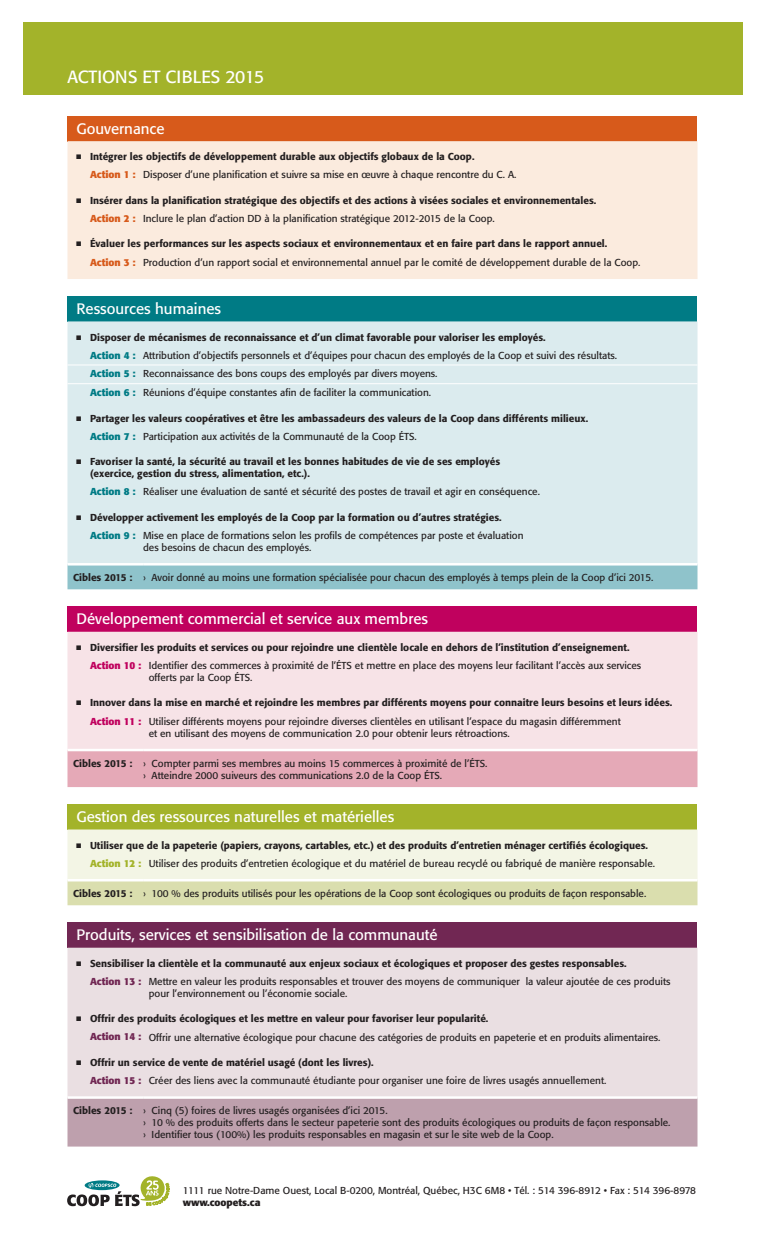
<style>
.page{position:relative;width:765px;height:1260px;background:#fff}
.page>*{position:absolute;margin:0;border:0;box-sizing:border-box;transform-origin:0 0}
.t1{font:17.5px "Formata";color:#fff}
.t2{font:15px "Formata";color:#fff}
.t3{font:10px/12px "Formata";color:#231f20}
.t4{font:500 10px/12px "Formata";color:#231f20}
.t5{font:700 10px "Formata";color:#007b85}
.t6{font:700 10px "Formata";color:#712753}
.t7{font:700 10px "Formata";color:#d75a1b}
.t8{font:700 10px "Formata";color:#c0015e}
.t9{font:10px "Times New Roman";color:#231f20}
.t10{font:700 10px "Formata";color:#a3b32a}
.s1{font-weight:700}
</style>
<div class="page">
<div style="left:23px;top:22px;width:719px;height:73px;background:#a3b32a"></div>
<div style="left:68px;top:116px;width:630px;height:25px;background:#d75a1b"></div>
<div style="left:68px;top:141px;width:630px;height:138px;background:#fbebde"></div>
<div style="left:68px;top:296px;width:630px;height:25px;background:#007b85"></div>
<div style="left:68px;top:321px;width:630px;height:242px;background:#dbebee"></div>
<div style="left:68px;top:564px;width:630px;height:25px;background:#8fc3cb"></div>
<div style="left:68px;top:607px;width:630px;height:25px;background:#c0015e"></div>
<div style="left:68px;top:632px;width:630px;height:117px;background:#f7e3e7"></div>
<div style="left:68px;top:750px;width:630px;height:37px;background:#e5a9b7"></div>
<div style="left:68px;top:804px;width:630px;height:26px;background:#a3b32a"></div>
<svg style="left:68px;top:830px;width:630px;height:75px;background:#ebedd3"></svg>
<div style="left:68px;top:923px;width:630px;height:25px;background:#712753"></div>
<div style="left:68px;top:948px;width:630px;height:150px;background:#eadfe2"></div>
<div style="left:68px;top:1098px;width:630px;height:49px;background:#bea0ad"></div>
<svg style="left:68px;top:365px;width:22px;height:1px"></svg>
<hr style="left:90px;top:365px;width:53px;height:1px;background:#fff">
<hr style="left:143px;top:365px;width:554px;height:1px;background:#fff">
<svg style="left:68px;top:383px;width:22px;height:1px"></svg>
<hr style="left:90px;top:383px;width:53px;height:1px;background:#fff">
<hr style="left:143px;top:383px;width:554px;height:1px;background:#fff">
<hr style="left:68px;top:563px;width:22px;height:3px;background:#fff">
<hr style="left:90px;top:563px;width:53px;height:3px;background:#fff">
<hr style="left:143px;top:563px;width:554px;height:3px;background:#fff">
<hr style="left:68px;top:749px;width:22px;height:2px;background:#fff">
<hr style="left:90px;top:749px;width:53px;height:2px;background:#fff">
<hr style="left:143px;top:749px;width:554px;height:2px;background:#fff">
<hr style="left:68px;top:879px;width:22px;height:2px;background:#fff">
<hr style="left:90px;top:879px;width:53px;height:2px;background:#fff">
<hr style="left:143px;top:879px;width:554px;height:2px;background:#fff">
<hr style="left:68px;top:1096px;width:22px;height:3px;background:#fff">
<hr style="left:90px;top:1096px;width:53px;height:3px;background:#fff">
<hr style="left:143px;top:1096px;width:554px;height:3px;background:#fff">
<svg style="left:67px;top:1176px;width:103px;height:31px"></svg>
<p class="t1" style="left:68px;top:66px;width:198px">ACTIONS ET CIBLES 2015</p>
<p class="t2" style="left:77px;top:119px;width:90px">Gouvernance</p>
<p class="t9" style="left:76px;top:149px;width:8px">■</p>
<p class="t4" style="left:90px;top:151px;width:386px">Intégrer les objectifs de développement durable aux objectifs globaux de la Coop.</p>
<p class="t7" style="left:90px;top:169px;width:47px">Action 1 :</p>
<p class="t3" style="left:143px;top:169px;width:375px">Disposer d’une planification et suivre sa mise en œuvre à chaque rencontre du C. A.</p>
<p class="t9" style="left:76px;top:193px;width:8px">■</p>
<p class="t4" style="left:90px;top:194px;width:508px">Insérer dans la planification stratégique des objectifs et des actions à visées sociales et environnementales.</p>
<p class="t7" style="left:90px;top:212px;width:47px">Action 2 :</p>
<p class="t3" style="left:143px;top:212px;width:353px">Inclure le plan d’action DD à la planification stratégique 2012-2015 de la Coop.</p>
<p class="t9" style="left:76px;top:236px;width:8px">■</p>
<p class="t4" style="left:90px;top:238px;width:519px">Évaluer les performances sur les aspects sociaux et environnementaux et en faire part dans le rapport annuel.</p>
<p class="t7" style="left:90px;top:256px;width:47px">Action 3 :</p>
<p class="t3" style="left:143px;top:256px;width:499px">Production d’un rapport social et environnemental annuel par le comité de développement durable de la Coop.</p>
<p class="t2" style="left:77px;top:299px;width:146px">Ressources humaines</p>
<p class="t9" style="left:76px;top:330px;width:8px">■</p>
<p class="t4" style="left:90px;top:331px;width:457px">Disposer de mécanismes de reconnaissance et d’un climat favorable pour valoriser les employés.</p>
<p class="t5" style="left:90px;top:349px;width:47px">Action 4 :</p>
<p class="t3" style="left:143px;top:349px;width:476px">Attribution d’objectifs personnels et d’équipes pour chacun des employés de la Coop et suivi des résultats.</p>
<p class="t5" style="left:90px;top:368px;width:47px">Action 5 :</p>
<p class="t3" style="left:143px;top:368px;width:296px">Reconnaissance des bons coups des employés par divers moyens.</p>
<p class="t5" style="left:90px;top:386px;width:47px">Action 6 :</p>
<p class="t3" style="left:143px;top:387px;width:290px">Réunions d’équipe constantes afin de faciliter la communication.</p>
<p class="t9" style="left:76px;top:411px;width:8px">■</p>
<p class="t4" style="left:90px;top:412px;width:500px">Partager les valeurs coopératives et être les ambassadeurs des valeurs de la Coop dans différents milieux.</p>
<p class="t5" style="left:90px;top:430px;width:47px">Action 7 :</p>
<p class="t3" style="left:143px;top:430px;width:275px">Participation aux activités de la Communauté de la Coop ÉTS.</p>
<p class="t9" style="left:76px;top:454px;width:8px">■</p>
<p class="t4" style="left:90px;top:456px;width:412px">Favoriser la santé, la sécurité au travail et les bonnes habitudes de vie de ses employés (exercice, gestion du stress, alimentation, etc.).</p>
<p class="t5" style="left:90px;top:485px;width:47px">Action 8 :</p>
<p class="t3" style="left:143px;top:486px;width:398px">Réaliser une évaluation de santé et sécurité des postes de travail et agir en conséquence.</p>
<p class="t9" style="left:76px;top:510px;width:8px">■</p>
<p class="t4" style="left:90px;top:511px;width:413px">Développer activement les employés de la Coop par la formation ou d’autres stratégies.</p>
<p class="t5" style="left:90px;top:529px;width:47px">Action 9 :</p>
<p class="t3" style="left:143px;top:529px;width:382px">Mise en place de formations selon les profils de compétences par poste et évaluation des besoins de chacun des employés.</p>
<p class="t4" style="left:73px;top:571px;width:61px">Cibles 2015 :</p>
<p class="t3" style="left:143px;top:571px;width:512px">› Avoir donné au moins une formation spécialisée pour chacun des employés à temps plein de la Coop d’ici 2015.</p>
<p class="t2" style="left:77px;top:610px;width:353px">Développement commercial et service aux membres</p>
<p class="t9" style="left:76px;top:640px;width:8px">■</p>
<p class="t4" style="left:90px;top:641px;width:541px">Diversifier les produits et services ou pour rejoindre une clientèle locale en dehors de l’institution d’enseignement.</p>
<p class="t8" style="left:90px;top:659px;width:53px">Action 10 :</p>
<p class="t3" style="left:149px;top:659px;width:494px">Identifier des commerces à proximité de l’ÉTS et mettre en place des moyens leur facilitant l’accès aux services offerts par la Coop ÉTS.</p>
<p class="t9" style="left:76px;top:695px;width:8px">■</p>
<p class="t4" style="left:90px;top:697px;width:584px">Innover dans la mise en marché et rejoindre les membres par différents moyens pour connaitre leurs besoins et leurs idées.</p>
<p class="t8" style="left:90px;top:715px;width:53px">Action 11 :</p>
<p class="t3" style="left:149px;top:715px;width:474px">Utiliser différents moyens pour rejoindre diverses clientèles en utilisant l’espace du magasin différemment et en utilisant des moyens de communication 2.0 pour obtenir leurs rétroactions.</p>
<p class="t4" style="left:73px;top:757px;width:61px">Cibles 2015 :</p>
<p class="t3" style="left:143px;top:757px;width:346px">› Compter parmi ses membres au moins 15 commerces à proximité de l’ÉTS. › Atteindre 2000 suiveurs des communications 2.0 de la Coop ÉTS.</p>
<p class="t2" style="left:77px;top:807px;width:319px">Gestion des ressources naturelles et matérielles</p>
<p class="t9" style="left:76px;top:838px;width:8px">■</p>
<p class="t4" style="left:90px;top:839px;width:560px">Utiliser que de la papeterie (papiers, crayons, cartables, etc.) et des produits d’entretien ménager certifiés écologiques.</p>
<p class="t10" style="left:90px;top:857px;width:53px">Action 12 :</p>
<p class="t3" style="left:149px;top:857px;width:508px">Utiliser des produits d’entretien écologique et du matériel de bureau recyclé ou fabriqué de manière responsable.</p>
<p class="t4" style="left:73px;top:887px;width:61px">Cibles 2015 :</p>
<p class="t3" style="left:143px;top:887px;width:505px">› 100 % des produits utilisés pour les opérations de la Coop sont écologiques ou produits de façon responsable.</p>
<p class="t2" style="left:77px;top:926px;width:363px">Produits, services et sensibilisation de la communauté</p>
<p class="t9" style="left:76px;top:956px;width:8px">■</p>
<p class="t4" style="left:90px;top:957px;width:538px">Sensibiliser la clientèle et la communauté aux enjeux sociaux et écologiques et proposer des gestes responsables.</p>
<p class="t6" style="left:90px;top:975px;width:53px">Action 13 :</p>
<p class="t3" style="left:149px;top:975px;width:523px">Mettre en valeur les produits responsables et trouver des moyens de communiquer la valeur ajoutée de ces produits pour l’environnement ou l’économie sociale.</p>
<p class="t9" style="left:76px;top:1011px;width:8px">■</p>
<p class="t4" style="left:90px;top:1013px;width:400px">Offrir des produits écologiques et les mettre en valeur pour favoriser leur popularité.</p>
<p class="t6" style="left:90px;top:1031px;width:53px">Action 14 :</p>
<p class="t3" style="left:149px;top:1031px;width:513px">Offrir une alternative écologique pour chacune des catégories de produits en papeterie et en produits alimentaires.</p>
<p class="t9" style="left:76px;top:1055px;width:8px">■</p>
<p class="t4" style="left:90px;top:1056px;width:285px">Offrir un service de vente de matériel usagé (dont les livres).</p>
<p class="t6" style="left:90px;top:1074px;width:53px">Action 15 :</p>
<p class="t3" style="left:149px;top:1074px;width:459px">Créer des liens avec la communauté étudiante pour organiser une foire de livres usagés annuellement.</p>
<p class="t4" style="left:73px;top:1104px;width:61px">Cibles 2015 :</p>
<p class="t3" style="left:143px;top:1104px;width:529px">› Cinq (5) foires de livres usagés organisées d’ici 2015.<br>› 10 % des produits offerts dans le secteur papeterie sont des produits écologiques ou produits de façon responsable. › Identifier tous (100%) les produits responsables en magasin et sur le site web de la Coop.</p>
<p class="t3" style="left:183px;top:1184px;width:515px">1111 rue Notre-Dame Ouest, Local B-0200, Montréal, Québec, H3C 6M8 • Tél. : 514 396-8912 • Fax : 514 396-8978 <span class="s1">www.coopets.ca</span></p>
</div>
